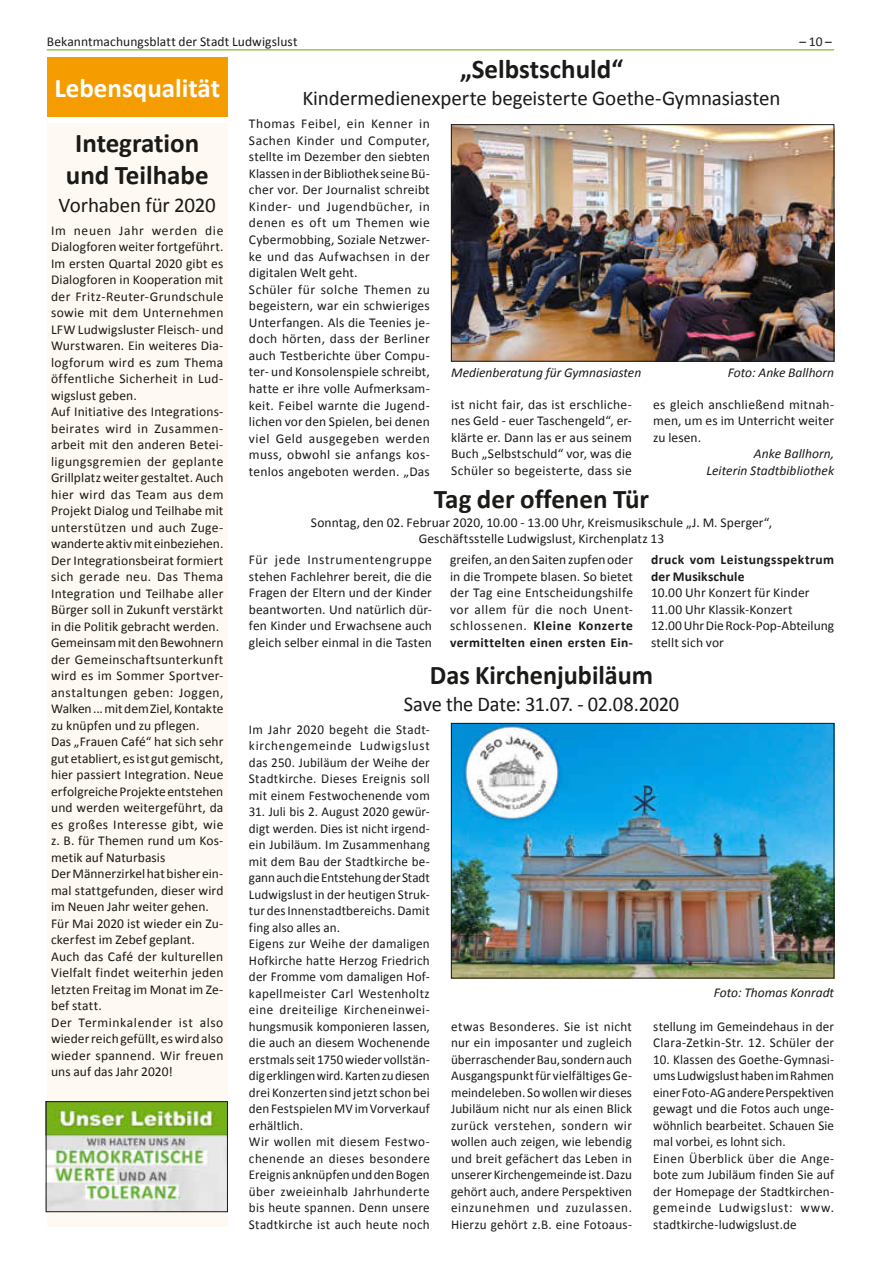
<style>
.page{position:relative;width:881px;height:1263px;background:#fff}
.page>*{position:absolute;margin:0;border:0;box-sizing:border-box;transform-origin:0 0}
.t1{font:700 27px/32.4px "Calibri";color:#1a1a18;text-align:center}
.t2{font:700 27px "Calibri";color:#fff}
.t3{font:21px "Calibri";letter-spacing:-.01em;color:#1a1a18}
.t4{font:13.5px/16.5px "Calibri";letter-spacing:.01em;color:#1a1a18}
.t5{font:italic 13.5px/16.5px "Calibri";color:#1a1a18;text-align:right}
.t6{font:700 13.5px/16.5px "Calibri";letter-spacing:.03em;color:#1a1a18}
.s1{font-weight:700}
</style>
<div class="page">
<hr style="left:47px;top:49px;width:786px;height:1px;background:#75b828">
<div style="left:47px;top:57px;width:180px;height:60px;background:#f59c00"></div>
<div style="left:47px;top:123px;width:180px;height:1104px;background:#fef9f2"></div>
<img style="left:48px;top:1103px;width:177px;height:107px">
<div style="left:46px;top:1101px;width:181px;height:111px;border:1px solid #1a1a18"></div>
<img style="left:453px;top:126px;width:378px;height:233px">
<div style="left:451px;top:124px;width:382px;height:237px;border:1px solid #1a1a18"></div>
<img style="left:453px;top:725px;width:378px;height:251px">
<div style="left:451px;top:723px;width:382px;height:255px;border:1px solid #1a1a18"></div>
<p class="t4" style="left:47px;top:34px;width:252px">Bekanntmachungsblatt der Stadt Ludwigslust</p>
<p class="t4" style="left:799px;top:34px;width:34px">– 10 –</p>
<h1 class="t2" style="left:54px;top:71px;width:167px">Lebensqualität</h1>
<h1 class="t1" style="left:66px;top:127px;width:144px">Integration und Teilhabe</h1>
<h2 class="t3" style="left:59px;top:192px;width:159px">Vorhaben für 2020</h2>
<p class="t4" style="left:51px;top:222px;width:174px">Im neuen Jahr werden die<br>Dialogforen weiter fortgeführt.<br>Im ersten Quartal 2020 gibt es<br>Dialogforen in Kooperation mit der Fritz-Reuter-Grundschule sowie mit dem Unternehmen<br>LFW Ludwigsluster Fleisch- und<br>Wurstwaren. Ein weiteres Dia&shy;logforum wird es zum Thema öffentliche Sicherheit in Lud&shy;wigslust geben.<br>Auf Initiative des Integrations&shy;beirates wird in Zusammen&shy;arbeit mit den anderen Betei&shy;ligungsgremien der geplante<br>Grillplatz weiter gestaltet. Auch hier wird das Team aus dem<br>Projekt Dialog und Teilhabe mit unterstützen und auch Zuge&shy;wanderte aktiv mit einbeziehen.<br>Der Integrationsbeirat formiert sich gerade neu. Das Thema<br>Integration und Teilhabe aller<br>Bürger soll in Zukunft verstärkt in die Politik gebracht werden.<br>Gemeinsam mit den Bewohnern der Gemeinschaftsunterkunft wird es im Sommer Sportver&shy;anstaltungen geben: Joggen,<br>Walken ... mit dem Ziel, Kontakte zu knüpfen und zu pflegen.<br>Das „Frauen Café“ hat sich sehr gut etabliert, es ist gut gemischt, hier passiert Integration. Neue erfolgreiche Projekte entstehen und werden weitergeführt, da es großes Interesse gibt, wie z. B. für Themen rund um Kos&shy;metik auf Naturbasis<br>Der Männerzirkel hat bisher ein&shy;mal stattgefunden, dieser wird im Neuen Jahr weiter gehen.<br>Für Mai 2020 ist wieder ein Zu&shy;ckerfest im Zebef geplant.<br>Auch das Café der kulturellen<br>Vielfalt findet weiterhin jeden letzten Freitag im Monat im Ze&shy;bef statt.<br>Der Terminkalender ist also wieder reich gefüllt, es wird also wieder spannend. Wir freuen uns auf das Jahr 2020!</p>
<h1 class="t1" style="left:460px;top:52px;width:164px">„Selbstschuld“</h1>
<h2 class="t3" style="left:302px;top:85px;width:479px">Kindermedienexperte begeisterte Goethe-Gymnasiasten</h2>
<p class="t4" style="left:249px;top:115px;width:182px">Thomas Feibel, ein Kenner in<br>Sachen Kinder und Computer, stellte im Dezember den siebten<br>Klassen in der Bibliothek seine Bü&shy;cher vor. Der Journalist schreibt<br>Kinder- und Jugendbücher, in denen es oft um Themen wie<br>Cybermobbing, Soziale Netzwer&shy;ke und das Aufwachsen in der digitalen Welt geht.<br>Schüler für solche Themen zu begeistern, war ein schwieriges<br>Unterfangen. Als die Teenies je&shy;doch hörten, dass der Berliner auch Testberichte über Compu&shy;ter- und Konsolenspiele schreibt, hatte er ihre volle Aufmerksam&shy;keit. Feibel warnte die Jugend&shy;lichen vor den Spielen, bei denen viel Geld ausgegeben werden muss, obwohl sie anfangs kos&shy;tenlos angeboten werden. „Das</p>
<p class="t5" style="left:451px;top:364px;width:191px">Medienberatung für Gymnasiasten</p>
<p class="t5" style="left:727px;top:364px;width:108px">Foto: Anke Ballhorn</p>
<p class="t4" style="left:451px;top:396px;width:182px;text-align:justify">ist nicht fair, das ist erschliche&shy;nes Geld - euer Taschengeld“, er&shy;klärte er. Dann las er aus seinem Buch „Selbstschuld“ vor, was die Schüler so begeisterte, dass sie</p>
<p class="t4" style="left:653px;top:396px;width:182px;text-align:justify">es gleich anschließend mitnah&shy;men, um es im Unterricht weiter zu lesen.</p>
<p class="t5" style="left:706px;top:445px;width:129px">Anke Ballhorn,<br>Leiterin Stadtbibliothek</p>
<h1 class="t1" style="left:434px;top:483px;width:216px">Tag der offenen Tür</h1>
<p class="t4" style="left:311px;top:514px;width:462px;text-align:center">Sonntag, den 02. Februar 2020, 10.00 - 13.00 Uhr, Kreismusikschule „J. M. Sperger“,<br>Geschäftsstelle Ludwigslust, Kirchenplatz 13</p>
<p class="t4" style="left:249px;top:551px;width:184px;text-align:justify">Für jede Instrumentengruppe stehen Fachlehrer bereit, die die Fragen der Eltern und der Kinder beantworten. Und natürlich dür&shy;fen Kinder und Erwachsene auch gleich selber einmal in die Tasten</p>
<p class="t4" style="left:450px;top:551px;width:184px;text-align:justify">greifen, an den Saiten zupfen oder in die Trompete blasen. So bietet der Tag eine Entscheidungshilfe vor allem für die noch Unent&shy;schlossenen. <span class="s1">Kleine Konzerte vermittelten einen ersten Ein-</span></p>
<p class="t6" style="left:651px;top:551px;width:184px">druck vom Leistungsspektrum der Musikschule</p>
<p class="t4" style="left:651px;top:584px;width:184px">10.00 Uhr Konzert für Kinder<br>11.00 Uhr Klassik-Konzert<br>12.00 Uhr Die Rock-Pop-Abteilung stellt sich vor</p>
<h1 class="t1" style="left:430px;top:658px;width:225px">Das Kirchenjubiläum</h1>
<h2 class="t3" style="left:403px;top:691px;width:277px">Save the Date: 31.07. - 02.08.2020</h2>
<p class="t4" style="left:249px;top:721px;width:182px;text-align:justify">Im Jahr 2020 begeht die Stadt&shy;kirchengemeinde Ludwigslust das 250. Jubiläum der Weihe der Stadtkirche. Dieses Ereignis soll mit einem Festwochenende vom</p>
<p class="t4" style="left:249px;top:804px;width:182px">31. Juli bis 2. August 2020 gewür&shy;digt werden. Dies ist nicht irgend&shy;ein Jubiläum. Im Zusammenhang mit dem Bau der Stadtkirche be&shy;gann auch die Entstehung der Stadt<br>Ludwigslust in der heutigen Struk&shy;tur des Innenstadtbereichs. Damit fing also alles an.<br>Eigens zur Weihe der damaligen<br>Hofkirche hatte Herzog Friedrich der Fromme vom damaligen Hof&shy;kapellmeister Carl Westenholtz eine dreiteilige Kircheneinwei&shy;hungsmusik komponieren lassen, die auch an diesem Wochenende erstmals seit 1750 wieder vollstän&shy;dig erklingen wird. Karten zu diesen drei Konzerten sind jetzt schon bei den Festspielen MV im Vorverkauf erhältlich.<br>Wir wollen mit diesem Festwo&shy;chenende an dieses besondere<br>Ereignis anknüpfen und den Bogen über zweieinhalb Jahrhunderte bis heute spannen. Denn unsere<br>Stadtkirche ist auch heute noch</p>
<p class="t5" style="left:713px;top:983px;width:122px">Foto: Thomas Konradt</p>
<p class="t4" style="left:451px;top:1018px;width:182px;text-align:justify">etwas Besonderes. Sie ist nicht nur ein imposanter und zugleich überraschender Bau, sondern auch Ausgangspunkt für vielfältiges Ge&shy;meindeleben. So wollen wir dieses Jubiläum nicht nur als einen Blick zurück verstehen, sondern wir wollen auch zeigen, wie lebendig und breit gefächert das Leben in unserer Kirchengemeinde ist. Dazu gehört auch, andere Perspektiven einzunehmen und zuzulassen.<br>Hierzu gehört z.B. eine Fotoaus-</p>
<p class="t4" style="left:653px;top:1018px;width:182px">stellung im Gemeindehaus in der<br>Clara-Zetkin-Str. 12. Schüler der</p>
<p class="t4" style="left:653px;top:1051px;width:182px">10. Klassen des Goethe-Gymnasi&shy;ums Ludwigslust haben im Rahmen einer Foto-AG andere Perspektiven gewagt und die Fotos auch unge&shy;wöhnlich bearbeitet. Schauen Sie mal vorbei, es lohnt sich.<br>Einen Überblick über die Ange&shy;bote zum Jubiläum finden Sie auf der Homepage der Stadtkirchen&shy;gemeinde Ludwigslust: www. stadtkirche-ludwigslust.de</p>
</div>
